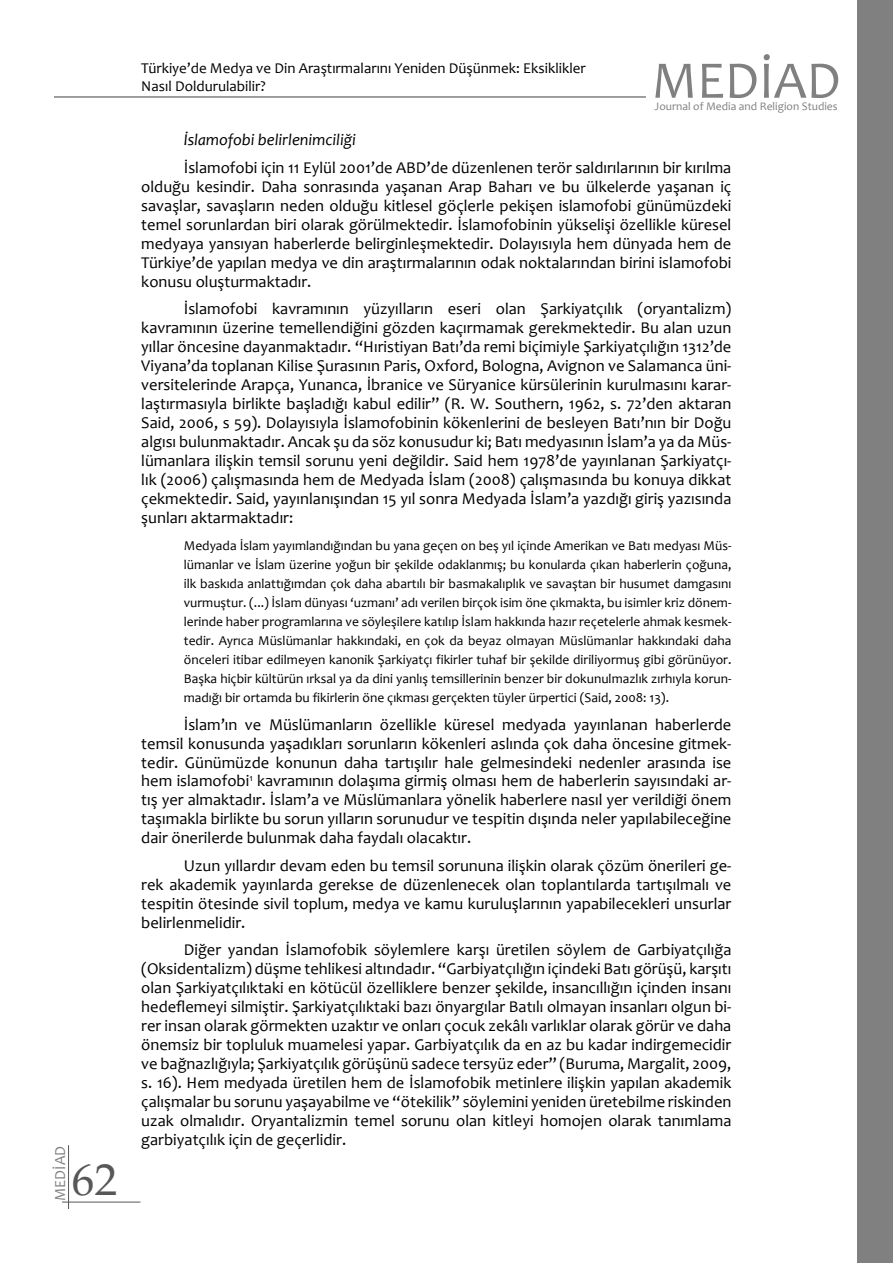
<style>
.page{position:relative;width:893px;height:1263px;background:#fff}
.page>*{position:absolute;margin:0;border:0;box-sizing:border-box;transform-origin:0 0}
.t1{font:53.25px "Candara";color:#818080}
.t2{font:45px "Book Antiqua";color:#575756}
.t3{font:16.5px/18.9px "Candara";color:#000;text-align:justify}
.t4{font:italic 16.5px "Candara";color:#000}
.t5{font:15.45px "Candara";color:#818080}
.t6{font:15px/18px "Candara";color:#000}
.t7{font:13.5px/19px "Candara";color:#000;text-align:justify}
.t8{font:11.55px "Candara";color:#818080}
</style>
<div class="page">
<hr style="left:68px;top:1145px;width:1px;height:64px;background:#575756">
<hr style="left:62px;top:1202px;width:78px;height:1px;background:#575756">
<hr style="left:54px;top:96px;width:592px;height:2px;background:#818080">
<div style="left:858px;top:0;width:35px;height:1263px;background:#818080"></div>
<p class="t5" style="left:50px;top:1201px;width:56px;rotate:-90deg">MEDİAD</p>
<h2 class="t2" style="left:72px;top:1148px;width:46px">62</h2>
<p class="t6" style="left:141px;top:59px;width:446px">Türkiye’de Medya ve Din Araştırmalarını Yeniden Düşünmek: Eksiklikler<br>Nasıl Doldurulabilir?</p>
<h1 class="t1" style="left:652px;top:47px;width:191px">MEDİAD</h1>
<p class="t8" style="left:655px;top:99px;width:185px">Journal of Media and Religion Studies</p>
<p class="t4" style="left:184px;top:129px;width:174px">İslamofobi belirlenimciliği</p>
<p class="t3" style="left:141px;top:158px;width:592px;text-indent:43px">İslamofobi için 11 Eylül 2001’de ABD’de düzenlenen terör saldırılarının bir kırılma olduğu kesindir. Daha sonrasında yaşanan Arap Baharı ve bu ülkelerde yaşanan iç savaşlar, savaşların neden olduğu kitlesel göçlerle pekişen islamofobi günümüzdeki temel sorunlardan biri olarak görülmektedir. İslamofobinin yükselişi özellikle küresel medyaya yansıyan haberlerde belirginleşmektedir. Dolayısıyla hem dünyada hem de Türkiye’de yapılan medya ve din araştırmalarının odak noktalarından birini islamofobi konusu oluşturmaktadır.</p>
<p class="t3" style="left:141px;top:299px;width:592px;text-indent:43px">İslamofobi kavramının yüzyılların eseri olan Şarkiyatçılık (oryantalizm) kavramının üzerine temellendiğini gözden kaçırmamak gerekmektedir. Bu alan uzun yıllar öncesine dayanmaktadır. “Hıristiyan Batı’da remi biçimiyle Şarkiyatçılığın 1312’de Viyana’da toplanan Kilise Şurasının Paris, Oxford, Bologna, Avignon ve Salamanca üni&shy;versitelerinde Arapça, Yunanca, İbranice ve Süryanice kürsülerinin kurulmasını karar&shy;laştırmasıyla birlikte başladığı kabul edilir” (R. W. Southern, 1962, s. 72’den aktaran Said, 2006, s 59). Dolayısıyla İslamofobinin kökenlerini de besleyen Batı’nın bir Doğu algısı bulunmaktadır. Ancak şu da söz konusudur ki; Batı medyasının İslam’a ya da Müs&shy;lümanlara ilişkin temsil sorunu yeni değildir. Said hem 1978’de yayınlanan Şarkiyatçı&shy;lık (2006) çalışmasında hem de Medyada İslam (2008) çalışmasında bu konuya dikkat çekmektedir. Said, yayınlanışından 15 yıl sonra Medyada İslam’a yazdığı giriş yazısında şunları aktarmaktadır:</p>
<p class="t7" style="left:184px;top:536px;width:549px">Medyada İslam yayımlandığından bu yana geçen on beş yıl içinde Amerikan ve Batı medyası Müs&shy;lümanlar ve İslam üzerine yoğun bir şekilde odaklanmış; bu konularda çıkan haberlerin çoğuna, ilk baskıda anlattığımdan çok daha abartılı bir basmakalıplık ve savaştan bir husumet damgasını vurmuştur. (...) İslam dünyası ‘uzmanı’ adı verilen birçok isim öne çıkmakta, bu isimler kriz dönem&shy;lerinde haber programlarına ve söyleşilere katılıp İslam hakkında hazır reçetelerle ahmak kesmek&shy;tedir. Ayrıca Müslümanlar hakkındaki, en çok da beyaz olmayan Müslümanlar hakkındaki daha önceleri itibar edilmeyen kanonik Şarkiyatçı fikirler tuhaf bir şekilde diriliyormuş gibi görünüyor.<br>Başka hiçbir kültürün ırksal ya da dini yanlış temsillerinin benzer bir dokunulmazlık zırhıyla korun&shy;madığı bir ortamda bu fikirlerin öne çıkması gerçekten tüyler ürpertici (Said, 2008: 13).</p>
<p class="t3" style="left:141px;top:715px;width:592px;text-indent:43px">İslam’ın ve Müslümanların özellikle küresel medyada yayınlanan haberlerde temsil konusunda yaşadıkları sorunların kökenleri aslında çok daha öncesine gitmek&shy;tedir. Günümüzde konunun daha tartışılır hale gelmesindeki nedenler arasında ise hem islamofobi<sup>1</sup> kavramının dolaşıma girmiş olması hem de haberlerin sayısındaki ar&shy;tış yer almaktadır. İslam’a ve Müslümanlara yönelik haberlere nasıl yer verildiği önem taşımakla birlikte bu sorun yılların sorunudur ve tespitin dışında neler yapılabileceğine dair önerilerde bulunmak daha faydalı olacaktır.</p>
<p class="t3" style="left:141px;top:856px;width:592px;text-indent:43px">Uzun yıllardır devam eden bu temsil sorununa ilişkin olarak çözüm önerileri ge&shy;rek akademik yayınlarda gerekse de düzenlenecek olan toplantılarda tartışılmalı ve tespitin ötesinde sivil toplum, medya ve kamu kuruluşlarının yapabilecekleri unsurlar belirlenmelidir.</p>
<p class="t3" style="left:141px;top:940px;width:592px;text-indent:43px">Diğer yandan İslamofobik söylemlere karşı üretilen söylem de Garbiyatçılığa (Oksidentalizm) düşme tehlikesi altındadır. “Garbiyatçılığın içindeki Batı görüşü, karşıtı olan Şarkiyatçılıktaki en kötücül özelliklere benzer şekilde, insancıllığın içinden insanı hedeflemeyi silmiştir. Şarkiyatçılıktaki bazı önyargılar Batılı olmayan insanları olgun bi&shy;rer insan olarak görmekten uzaktır ve onları çocuk zekâlı varlıklar olarak görür ve daha önemsiz bir topluluk muamelesi yapar. Garbiyatçılık da en az bu kadar indirgemecidir ve bağnazlığıyla; Şarkiyatçılık görüşünü sadece tersyüz eder” (Buruma, Margalit, 2009, s. 16). Hem medyada üretilen hem de İslamofobik metinlere ilişkin yapılan akademik çalışmalar bu sorunu yaşayabilme ve “ötekilik” söylemini yeniden üretebilme riskinden uzak olmalıdır. Oryantalizmin temel sorunu olan kitleyi homojen olarak tanımlama garbiyatçılık için de geçerlidir.</p>
</div>
